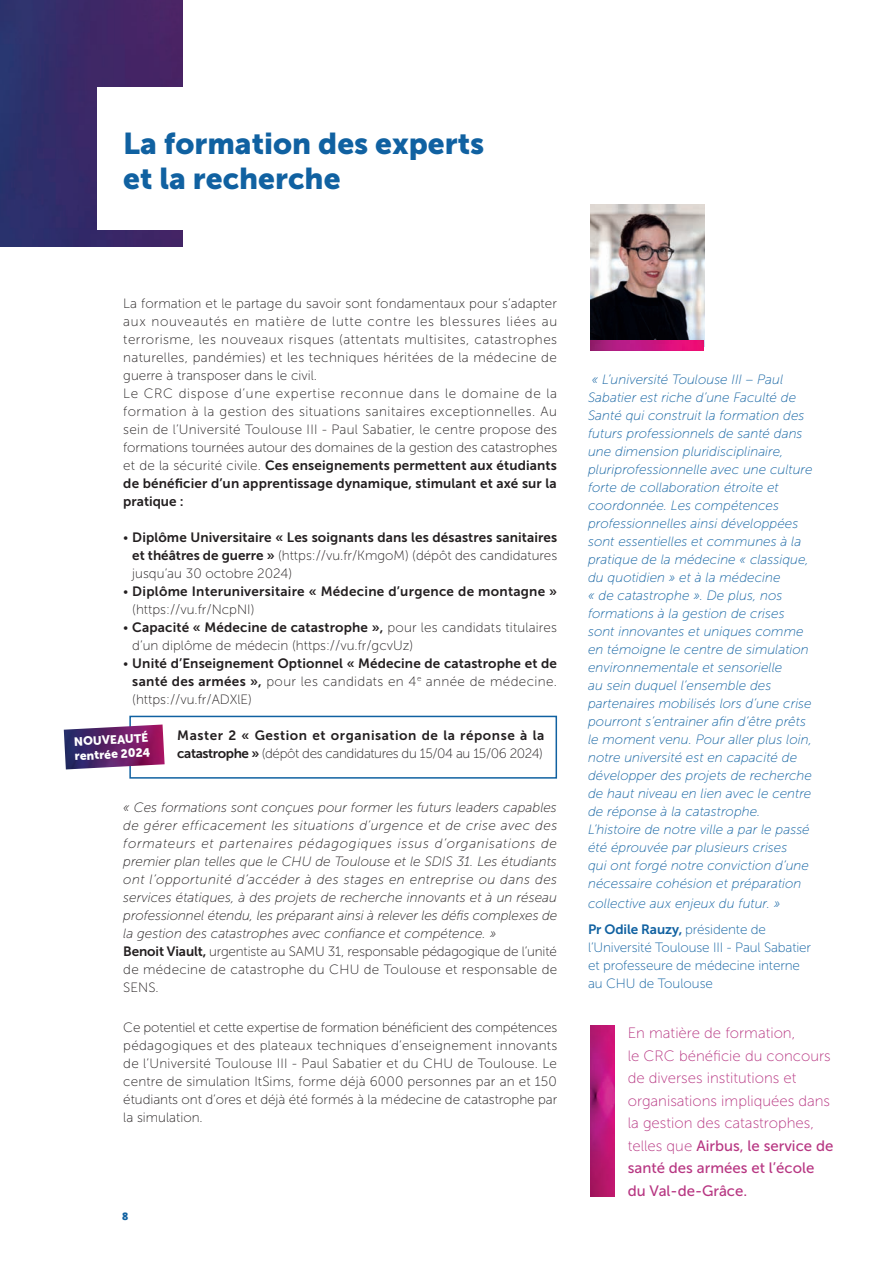
<style>
.page{position:relative;width:893px;height:1263px;background:#fff}
.page>*{position:absolute;margin:0;border:0;box-sizing:border-box;transform-origin:0 0}
.t1{font:30px/34.5px "Museo Sans 900";color:#1061a1}
.t2{font:15px/22.5px "Museo Sans 100";color:#b73682}
.t3{font:15px/22.5px "Museo Sans 500";color:#b73682}
.t4{font:italic 13.5px/18px "Museo Sans 100";color:#1061a1}
.t5{font:13.5px/18px "Museo Sans 100";letter-spacing:.02em;color:#231f20}
.t6{font:italic 13.5px/18px "Museo Sans 100";color:#231f20}
.t7{font:13.5px/18px "Museo Sans 700";letter-spacing:.01em;color:#231f20;text-align:justify}
.t8{font:13.5px/18px "Museo Sans 100";color:#231f20}
.t9{font:13.5px/18px "Museo Sans 100";letter-spacing:-.01em;color:#1061a1}
.t10{font:13.5px "Museo Sans 100";letter-spacing:-.03em;color:#231f20}
.t11{font:13.5px "Museo Sans 700";letter-spacing:.04em;color:#231f20}
.t12{font:13.5px "Museo Sans 700";letter-spacing:-.01em;color:#1061a1}
.t13{font:12px/14.4px "Museo Sans 900";color:#fff}
.t14{font:800 10.5px "Open Sans";color:#1061a1}
.s1{font-family:"Museo Sans 100"}
.s2{font-family:"Museo Sans 700"}
.s3{font-family:"Museo Sans 700";font-style:normal}
.s4{font-style:normal}
</style>
<div class="page">
<img style="left:0;top:0;width:183px;height:247px">
<div style="left:98px;top:87px;width:795px;height:143px;background:#fff"></div>
<img style="left:591px;top:1026px;width:23px;height:170px">
<img style="left:591px;top:204px;width:113px;height:142px">
<img style="left:591px;top:340px;width:112px;height:10px">
<div style="left:129px;top:716px;width:428px;height:63px;border:2px solid #1061a1"></div>
<img style="left:64px;top:724px;width:101px;height:45px">
<h1 class="t1" style="left:123px;top:126px;width:363px">La formation des experts et la recherche</h1>
<p class="t5" style="left:123px;top:294px;width:435px">La formation et le partage du savoir sont fondamentaux pour s’adapter aux nouveautés en matière de lutte contre les blessures liées au terrorisme, les nouveaux risques (attentats multisites, catastrophes naturelles, pandémies) et les techniques héritées de la médecine de guerre à transposer dans le civil.<br>Le CRC dispose d’une expertise reconnue dans le domaine de la formation à la gestion des situations sanitaires exceptionnelles. Au sein de l’Université Toulouse III - Paul Sabatier, le centre propose des formations tournées autour des domaines de la gestion des catastrophes</p>
<p class="t7" style="left:123px;top:456px;width:435px"><span class="s1">et de la sécurité civile.</span> Ces enseignements permettent aux étudiants de bénéficier d’un apprentissage dynamique, stimulant et axé sur la pratique :</p>
<p class="t7" style="left:123px;top:528px;width:435px"><span class="s1">•</span> Diplôme Universitaire « Les soignants dans les désastres sanitaires</p>
<p class="t8" style="left:132px;top:546px;width:426px"><span class="s2">et théâtres de guerre »</span> (https://vu.fr/KmgoM) (dépôt des candidatures jusqu’au 30 octobre 2024)</p>
<p class="t7" style="left:123px;top:582px;width:435px"><span class="s1">•</span> Diplôme Interuniversitaire « Médecine d’urgence de montagne »</p>
<p class="t8" style="left:132px;top:600px;width:124px">(https://vu.fr/NcpNI)</p>
<p class="t7" style="left:123px;top:618px;width:435px"><span class="s1">•</span> Capacité « Médecine de catastrophe », <span class="s1">pour les candidats titulaires</span></p>
<p class="t8" style="left:132px;top:636px;width:282px">d’un diplôme de médecin (https://vu.fr/gcvUz)</p>
<p class="t7" style="left:123px;top:654px;width:435px"><span class="s1">•</span> Unité d’Enseignement Optionnel « Médecine de catastrophe et de</p>
<p class="t5" style="left:132px;top:672px;width:426px"><span class="s2">santé des armées »,</span> pour les candidats en 4<sup>e</sup> année de médecine. (https://vu.fr/ADXlE)</p>
<p class="t11" style="left:177px;top:727px;width:368px">Master 2 « Gestion et organisation de la réponse à la</p>
<p class="t10" style="left:177px;top:746px;width:367px"><span class="s2">catastrophe »</span> (dépôt des candidatures du 15/04 au 15/06 2024)</p>
<p class="t4" style="left:588px;top:371px;width:226px">« L’université Toulouse III – Paul Sabatier est riche d’une Faculté de Santé qui construit la formation des futurs professionnels de santé dans une dimension pluridisciplinaire, pluriprofessionnelle avec une culture forte de collaboration étroite et coordonnée. Les compétences professionnelles ainsi développées sont essentielles et communes à la pratique de la médecine « classique, du quotidien » et à la médecine<br>« de catastrophe ». De plus, nos formations à la gestion de crises sont innovantes et uniques comme en témoigne le centre de simulation environnementale et sensorielle<br>au sein duquel l’ensemble des partenaires mobilisés lors d’une crise pourront s’entrainer afin d’être prêts le moment venu. Pour aller plus loin, notre université est en capacité de développer des projets de recherche de haut niveau en lien avec le centre de réponse à la catastrophe.<br>L’histoire de notre ville a par le passé été éprouvée par plusieurs crises<br>qui ont forgé notre conviction d’une nécessaire cohésion et préparation</p>
<p class="t4" style="left:588px;top:894px;width:194px">collective aux enjeux du futur. »</p>
<p class="t12" style="left:588px;top:922px;width:179px">Pr Odile Rauzy, <span class="s1">présidente de</span></p>
<p class="t9" style="left:588px;top:938px;width:225px">l’Université Toulouse III - Paul Sabatier et professeure de médecine interne au CHU de Toulouse</p>
<p class="t13" style="left:74px;top:734px;width:77px;rotate:-3deg">NOUVEAUTÉ rentrée 2024</p>
<p class="t6" style="left:123px;top:798px;width:435px">« Ces formations sont conçues pour former les futurs leaders capables de gérer efficacement les situations d’urgence et de crise avec des formateurs et partenaires pédagogiques issus d’organisations de premier plan telles que le CHU de Toulouse et le SDIS 31. Les étudiants ont l’opportunité d’accéder à des stages en entreprise ou dans des services étatiques, à des projets de recherche innovants et à un réseau professionnel étendu, les préparant ainsi à relever les défis complexes de la gestion des catastrophes avec confiance et compétence. »<br><span class="s3">Benoit Viault,</span> <span class="s4">urgentiste au SAMU 31, responsable pédagogique de l’unité de médecine de catastrophe du CHU de Toulouse et responsable de SENS.</span></p>
<p class="t5" style="left:123px;top:1018px;width:435px;text-align:justify">Ce potentiel et cette expertise de formation bénéficient des compétences pédagogiques et des plateaux techniques d’enseignement innovants de l’Université Toulouse III - Paul Sabatier et du CHU de Toulouse. Le centre de simulation ItSims, forme déjà 6000 personnes par an et 150 étudiants ont d’ores et déjà été formés à la médecine de catastrophe par la simulation.</p>
<p class="t2" style="left:628px;top:1022px;width:205px">En matière de formation,<br>le CRC bénéficie du concours de diverses institutions et organisations impliquées dans la gestion des catastrophes,</p>
<p class="t3" style="left:628px;top:1134px;width:207px"><span class="s1">telles que</span> Airbus, le service de santé des armées et l’école du Val-de-Grâce.</p>
<p class="t14" style="left:122px;top:1208px;width:8px">8</p>
</div>
